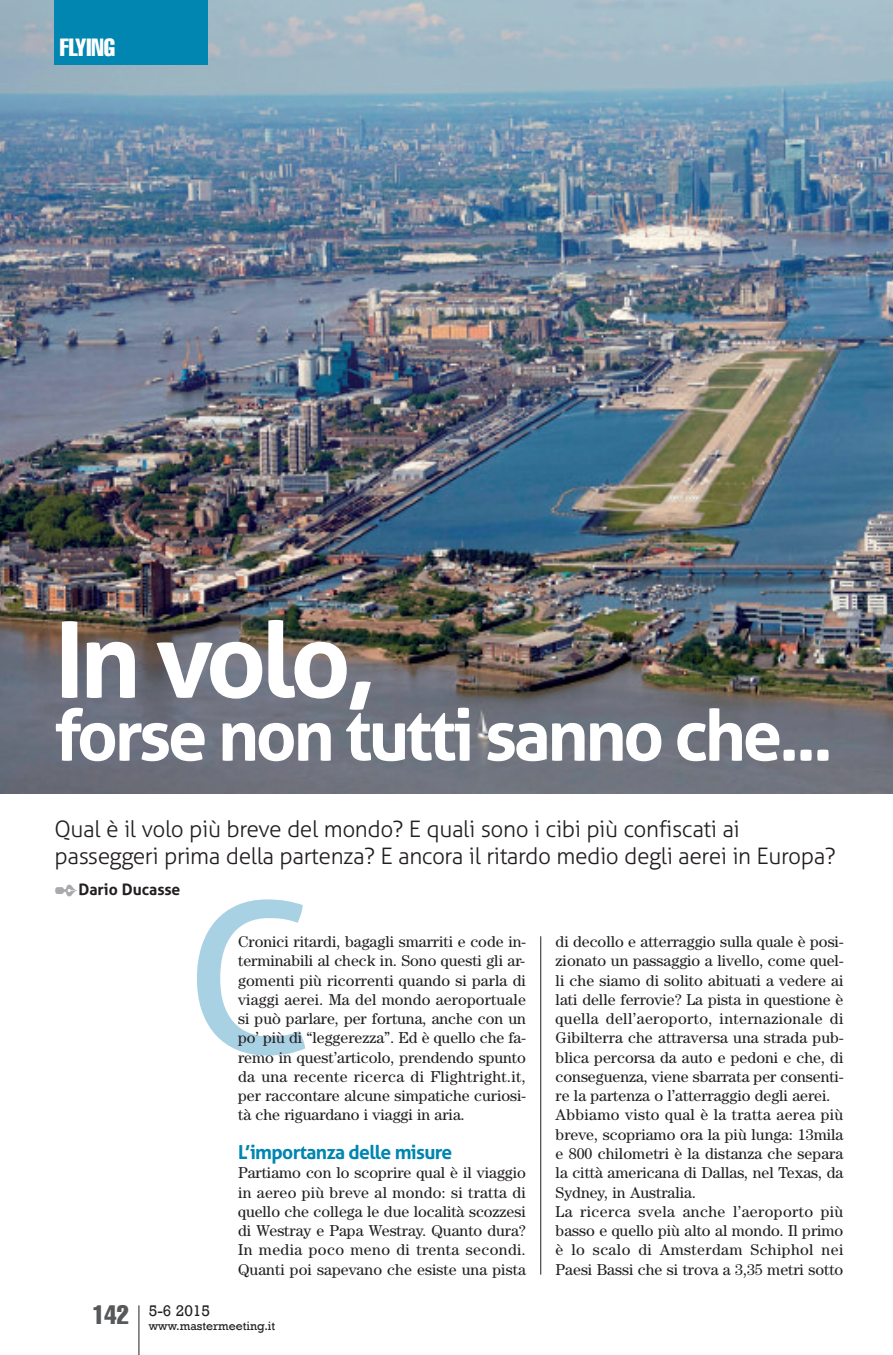
<style>
.page{position:relative;width:893px;height:1355px;background:#fff}
.page>*{position:absolute;margin:0;border:0;box-sizing:border-box;transform-origin:0 0}
.t1{font:700 105px "Aller";letter-spacing:-.05em;color:#fff}
.t2{font:700 70.88px "Aller";letter-spacing:-.05em;color:#fff}
.t3{font:extra-condensed 24.5px "Helvetica";color:#fff}
.t4{font:300 22.75px/26.2px "Aller";letter-spacing:-.02em;color:#231f20}
.t5{font:700 19.25px "Aller";letter-spacing:-.035em;color:#0086b1}
.t6{font:15.75px/19.2px "Century";color:#231f20;text-align:justify}
.t7{font:700 15.75px "Aller";color:#231f20}
.t8{font:15.75px "Rockwell";color:#231f20}
.t9{font:12.25px "Rockwell";color:#231f20}
.s1{color:#a8a9ad}
</style>
<div class="page">
<img style="left:0;top:0;width:893px;height:793px">
<div style="left:55px;top:0;width:153px;height:64px;background:#0086b1"></div>
<hr style="left:540px;top:936px;width:1px;height:338px;background:#231f20">
<hr style="left:138px;top:1305px;width:1px;height:49px;background:#231f20">
<svg style="left:197px;top:899px;width:108px;height:156px"></svg>
<h3 class="t3" style="left:60px;top:39px;width:57px">FLYING</h3>
<h1 class="t1" style="left:55px;top:599px;width:323px">In volo,</h1>
<h2 class="t2" style="left:55px;top:694px;width:780px">forse non tutti sanno che...</h2>
<h3 class="t4" style="left:55px;top:816px;width:783px">Qual è il volo più breve del mondo? E quali sono i cibi più confiscati ai passeggeri prima della partenza? E ancora il ritardo medio degli aerei in Europa?</h3>
<p class="t7" style="left:55px;top:880px;width:127px"><span class="s1">✒</span>Dario Ducasse</p>
<p class="t6" style="left:238px;top:933px;width:289px">Cronici ritardi, bagagli smarriti e code in&shy;terminabili al check in. Sono questi gli ar&shy;gomenti più ricorrenti quando si parla di viaggi aerei. Ma del mondo aeroportuale si può parlare, per fortuna, anche con un po’ più di “leggerezza”. Ed è quello che fa&shy;remo in quest’articolo, prendendo spunto da una recente ricerca di Flightright.it, per raccontare alcune simpatiche curiosi&shy;tà che riguardano i viaggi in aria.</p>
<p class="t5" style="left:238px;top:1140px;width:216px">L’importanza delle misure</p>
<p class="t6" style="left:238px;top:1164px;width:289px">Partiamo con lo scoprire qual è il viaggio in aereo più breve al mondo: si tratta di quello che collega le due località scozzesi di Westray e Papa Westray. Quanto dura?<br>In media poco meno di trenta secondi.<br>Quanti poi sapevano che esiste una pista</p>
<p class="t9" style="left:92px;top:1318px;width:184px"><sup>142</sup> www.mastermeeting.it</p>
<p class="t8" style="left:149px;top:1300px;width:63px">5-6 2015</p>
<p class="t6" style="left:556px;top:933px;width:289px;text-align:left">di decollo e atterraggio sulla quale è posi&shy;zionato un passaggio a livello, come quel&shy;li che siamo di solito abituati a vedere ai lati delle ferrovie? La pista in questione è quella dell’aeroporto, internazionale di Gibilterra che attraversa una strada pub&shy;blica percorsa da auto e pedoni e che, di conseguenza, viene sbarrata per consenti&shy;re la partenza o l’atterraggio degli aerei.<br>Abbiamo visto qual è la tratta aerea più breve, scopriamo ora la più lunga: 13mila e 800 chilometri è la distanza che separa la città americana di Dallas, nel Texas, da Sydney, in Australia.<br>La ricerca svela anche l’aeroporto più basso e quello più alto al mondo. Il primo è lo scalo di Amsterdam Schiphol nei Paesi Bassi che si trova a 3,35 metri sotto</p>
</div>
